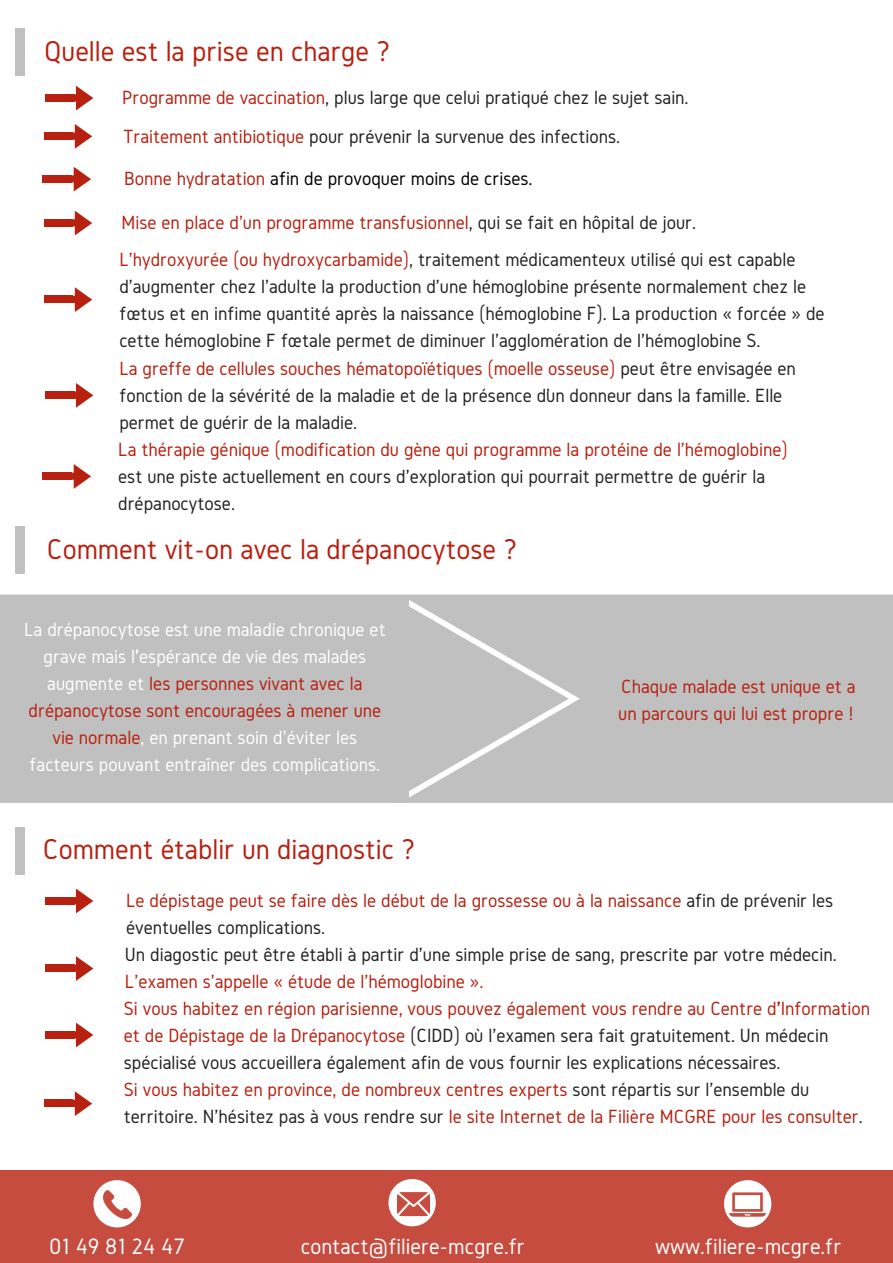
<style>
.page{position:relative;width:893px;height:1263px;background:#fff}
.page>*{position:absolute;margin:0;border:0;box-sizing:border-box;transform-origin:0 0}
.t1{font:29.85px "Gidole";color:#b82010}
.t2{font:23.25px "Gidole";color:#fff}
.t3{font:19.8px/27px "Gidole";color:#b82010}
.t4{font:19.8px/27.3px "Gidole";color:#222}
.t5{font:19.8px/27px "Gidole";color:#fff;text-align:center}
.t6{font:19.8px "Gidole";color:#000}
.s1{color:#b82010}
.s2{color:#222}
</style>
<div class="page">
<div style="left:0;top:1170px;width:893px;height:93px;background:#c64c3f"></div>
<svg style="left:388px;top:1179px;width:48px;height:47px"></svg>
<img style="left:397px;top:1188px;width:32px;height:31px">
<svg style="left:93px;top:1180px;width:48px;height:47px"></svg>
<img style="left:104px;top:1190px;width:28px;height:28px">
<svg style="left:724px;top:1180px;width:47px;height:47px"></svg>
<img style="left:730px;top:1187px;width:36px;height:36px">
<div style="left:16px;top:28px;width:9px;height:47px;background:#c0c0c0"></div>
<div style="left:16px;top:526px;width:9px;height:47px;background:#c0c0c0"></div>
<div style="left:16px;top:828px;width:9px;height:47px;background:#c0c0c0"></div>
<svg style="left:74px;top:86px;width:19px;height:24px"></svg>
<div style="left:47px;top:94px;width:27px;height:7px;background:#b82010"></div>
<svg style="left:45px;top:94px;width:2px;height:7px"></svg>
<svg style="left:73px;top:124px;width:19px;height:25px"></svg>
<div style="left:46px;top:133px;width:27px;height:7px;background:#b82010"></div>
<svg style="left:44px;top:133px;width:2px;height:7px"></svg>
<svg style="left:72px;top:167px;width:19px;height:24px"></svg>
<div style="left:45px;top:175px;width:27px;height:7px;background:#b82010"></div>
<svg style="left:43px;top:175px;width:2px;height:7px"></svg>
<svg style="left:73px;top:211px;width:19px;height:24px"></svg>
<div style="left:46px;top:219px;width:27px;height:7px;background:#b82010"></div>
<svg style="left:44px;top:219px;width:2px;height:7px"></svg>
<svg style="left:73px;top:287px;width:19px;height:25px"></svg>
<div style="left:46px;top:296px;width:27px;height:7px;background:#b82010"></div>
<svg style="left:44px;top:296px;width:2px;height:7px"></svg>
<svg style="left:74px;top:383px;width:19px;height:25px"></svg>
<div style="left:47px;top:392px;width:27px;height:7px;background:#b82010"></div>
<svg style="left:45px;top:392px;width:2px;height:7px"></svg>
<svg style="left:72px;top:464px;width:19px;height:25px"></svg>
<div style="left:45px;top:473px;width:27px;height:7px;background:#b82010"></div>
<svg style="left:43px;top:473px;width:2px;height:7px"></svg>
<svg style="left:74px;top:956px;width:19px;height:25px"></svg>
<div style="left:47px;top:965px;width:27px;height:7px;background:#b82010"></div>
<svg style="left:45px;top:965px;width:2px;height:7px"></svg>
<svg style="left:74px;top:888px;width:19px;height:25px"></svg>
<div style="left:47px;top:897px;width:27px;height:7px;background:#b82010"></div>
<svg style="left:45px;top:897px;width:2px;height:7px"></svg>
<svg style="left:74px;top:1022px;width:19px;height:25px"></svg>
<div style="left:47px;top:1031px;width:27px;height:7px;background:#b82010"></div>
<svg style="left:45px;top:1031px;width:2px;height:7px"></svg>
<svg style="left:73px;top:1091px;width:19px;height:25px"></svg>
<div style="left:46px;top:1100px;width:27px;height:7px;background:#b82010"></div>
<svg style="left:44px;top:1100px;width:2px;height:7px"></svg>
<div style="left:0;top:594px;width:893px;height:209px;background:#c0c0c0"></div>
<svg style="left:409px;top:600px;width:171px;height:198px"></svg>
<h1 class="t1" style="left:44px;top:34px;width:348px">Quelle est la prise en charge ?</h1>
<p class="t4" style="left:122px;top:77px;width:568px;line-height:39.5px"><span class="s1">Programme de vaccination</span>, plus large que celui pratiqué chez le sujet sain.<br><span class="s1">Traitement antibiotique</span> pour prévenir la survenue des infections.</p>
<p class="t6" style="left:124px;top:167px;width:410px"><span class="s1">Bonne hydratation</span> afin de provoquer moins de crises.</p>
<p class="t3" style="left:119px;top:203px;width:678px;line-height:37.2px">Mise en place d'un programme transfusionnel<span class="s2">, qui se fait en hôpital de jour.<br></span>L'hydroxyurée (ou hydroxycarbamide)<span class="s2">, traitement médicamenteux utilisé qui est capable</span></p>
<p class="t4" style="left:119px;top:272px;width:707px">d'augmenter chez l'adulte la production d'une hémoglobine présente normalement chez le fœtus et en infime quantité après la naissance (hémoglobine F). La production « forcée » de cette hémoglobine F fœtale permet de diminuer l'agglomération de l'hémoglobine S.<br><span class="s1">La greffe de cellules souches hématopoïétiques (moelle osseuse)</span> peut être envisagée en fonction de la sévérité de la maladie et de la présence d’un donneur dans la famille. Elle permet de guérir de la maladie.</p>
<p class="t3" style="left:118px;top:436px;width:671px">La thérapie génique (modification du gène qui programme la protéine de l'hémoglobine)</p>
<p class="t4" style="left:118px;top:463px;width:648px">est une piste actuellement en cours d'exploration qui pourrait permettre de guérir la drépanocytose.</p>
<h1 class="t1" style="left:47px;top:532px;width:472px">Comment vit-on avec la drépanocytose ?</h1>
<p class="t5" style="left:24px;top:616px;width:363px">La drépanocytose est une maladie chronique et grave mais l’'espérance de vie des malades augmente et <span class="s1">les personnes vivant avec la drépanocytose sont encouragées à mener une vie normale</span>, en prenant soin d'éviter les facteurs pouvant entraîner des complications.</p>
<h1 class="t1" style="left:43px;top:833px;width:374px">Comment établir un diagnostic ?</h1>
<p class="t3" style="left:618px;top:672px;width:239px">Chaque malade est unique et a un parcours qui lui est propre !</p>
<p class="t3" style="left:126px;top:886px;width:709px">Le dépistage peut se faire dès le début de la grossesse ou à la naissance <span class="s2">afin de prévenir les éventuelles complications.</span></p>
<p class="t4" style="left:125px;top:940px;width:713px">Un diagostic peut être établi à partir d'une simple prise de sang, prescrite par votre médecin.</p>
<p class="t3" style="left:125px;top:967px;width:360px">L'examen s'appelle « étude de l'hémoglobine ».</p>
<p class="t3" style="left:124px;top:994px;width:748px">Si vous habitez en région parisienne, vous pouvez également vous rendre au Centre d’'Information et de Dépistage de la Drépanocytose <span class="s2">(CIDD) où l'examen sera fait gratuitement. Un médecin spécialisé vous accueillera également afin de vous fournir les explications nécessaires.<br></span>Si vous habitez en province, de nombreux centres experts <span class="s2">sont répartis sur l'ensemble du territoire. N'hésitez pas à vous rendre sur</span> le site Internet de la Filière MCGRE pour les consulter<span class="s2">.</span></p>
<p class="t2" style="left:49px;top:1234px;width:137px">01 49 81 24 47</p>
<p class="t2" style="left:301px;top:1234px;width:226px">contact@filiere-mcgre.fr</p>
<p class="t2" style="left:655px;top:1234px;width:188px">www.filiere-mcgre.fr</p>
</div>
